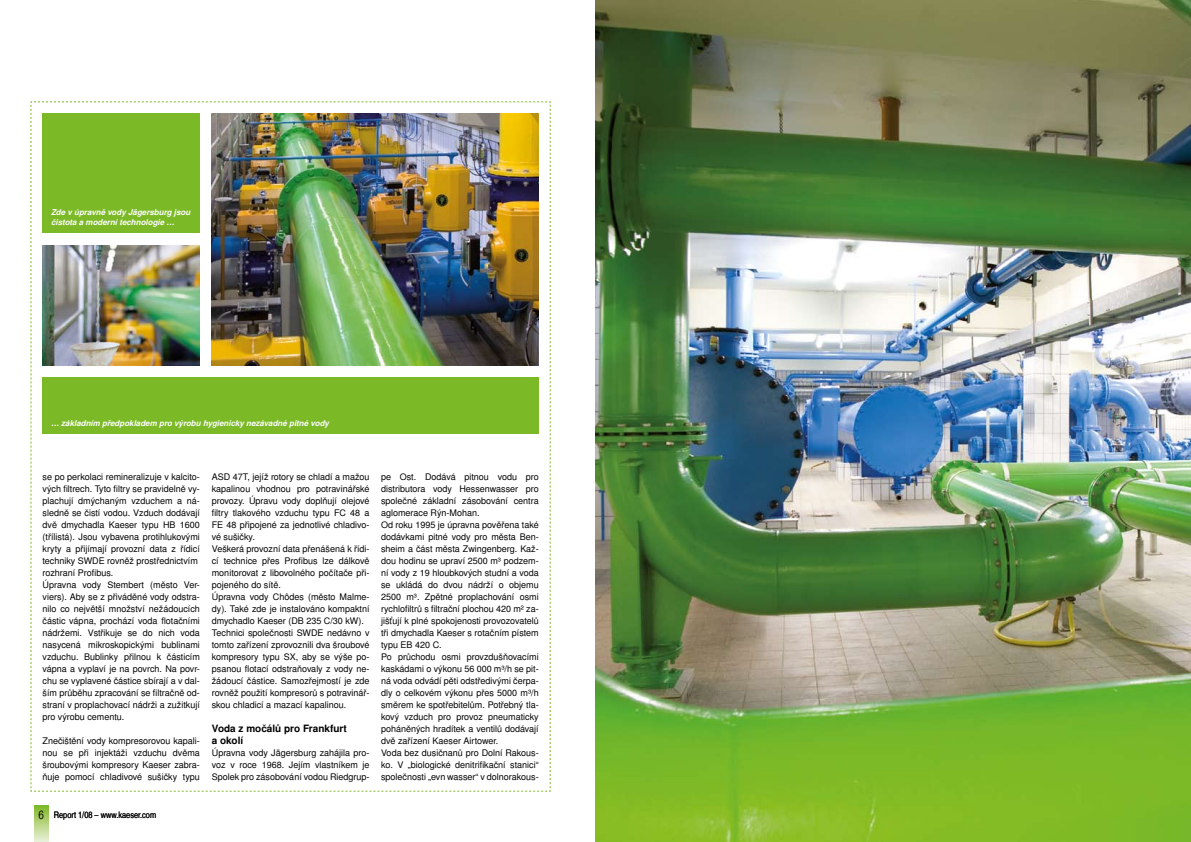
<style>
.page{position:relative;width:1191px;height:842px;background:#fff}
.page>*{position:absolute;margin:0;border:0;box-sizing:border-box;transform-origin:0 0}
.t1{font:700 10px/12px "Nimbus San L";color:#000}
.t2{font:9px/12px "Nimbus San L";color:#000}
.t3{font:9px "Nimbus San L Reg Con";color:#000}
.t4{font:italic 700 8px/9.5px "Nimbus San L";color:#fff}
.s1{font-size:12px}
</style>
<div class="page">
<svg style="left:30px;top:101px;width:521px;height:691px"></svg>
<img style="left:212px;top:113px;width:327px;height:253px">
<svg style="left:34px;top:806px;width:14px;height:36px"></svg>
<img style="left:595px;top:0;width:596px;height:842px">
<img style="left:43px;top:245px;width:157px;height:121px">
<div style="left:43px;top:378px;width:496px;height:56px;background:#7cb927"></div>
<div style="left:43px;top:113px;width:157px;height:120px;background:#7cb927"></div>
<p class="t4" style="left:51px;top:208px;width:141px">Zde v úpravně vody Jägersburg jsou čistota a moderní technologie …</p>
<p class="t4" style="left:51px;top:418px;width:279px">… základním předpokladem pro výrobu hygienicky nezávadné pitné vody</p>
<p class="t2" style="left:43px;top:471px;width:159px">se po perkolaci remineralizuje v kalcito&shy;vých filtrech. Tyto filtry se pravidelně vy&shy;plachují dmýchaným vzduchem a ná&shy;sledně se čistí vodou. Vzduch dodávají dvě dmychadla Kaeser typu HB 1600 (třílistá). Jsou vybavena protihlukovými kryty a přijímají provozní data z řídicí techniky SWDE rovněž prostřednictvím rozhraní Profibus.<br>Úpravna vody Stembert (město Ver&shy;viers). Aby se z přiváděné vody odstra&shy;nilo co největší množství nežádoucích částic vápna, prochází voda flotačními nádržemi. Vstřikuje se do nich voda nasycená mikroskopickými bublinami vzduchu. Bublinky přilnou k částicím vápna a vyplaví je na povrch. Na povr&shy;chu se vyplavené částice sbírají a v dal&shy;ším průběhu zpracování se filtračně od&shy;straní v proplachovací nádrži a zužitkují pro výrobu cementu.</p>
<p class="t2" style="left:43px;top:735px;width:159px;text-align:justify">Znečištění vody kompresorovou kapali&shy;nou se při injektáži vzduchu dvěma šroubovými kompresory Kaeser zabra&shy;ňuje pomocí chladivové sušičky typu</p>
<p class="t3" style="left:38px;top:809px;width:119px"><span class="s1">6</span> Report 1/08 – www.kaeser.com</p>
<p class="t2" style="left:212px;top:471px;width:159px">ASD 47T, jejíž rotory se chladí a mažou kapalinou vhodnou pro potravinářské provozy. Úpravu vody doplňují olejové filtry tlakového vzduchu typu FC 48 a FE 48 připojené za jednotlivé chladivo&shy;vé sušičky.<br>Veškerá provozní data přenášená k řídi&shy;cí technice přes Profibus lze dálkově monitorovat z libovolného počítače při&shy;pojeného do sítě.<br>Úpravna vody Chôdes (město Malme&shy;dy). Také zde je instalováno kompaktní dmychadlo Kaeser (DB 235 C/30 kW).<br>Technici společnosti SWDE nedávno v tomto zařízení zprovoznili dva šroubové kompresory typu SX, aby se výše po&shy;psanou flotací odstraňovaly z vody ne&shy;žádoucí částice. Samozřejmostí je zde rovněž použití kompresorů s potravinář&shy;skou chladicí a mazací kapalinou.</p>
<p class="t1" style="left:212px;top:723px;width:137px">Voda z močálů pro Frankfurt a okolí</p>
<p class="t2" style="left:212px;top:747px;width:159px;text-align:justify">Úpravna vody Jägersburg zahájila pro&shy;voz v roce 1968. Jejím vlastníkem je Spolek pro zásobování vodou Riedgrup-</p>
<p class="t2" style="left:381px;top:471px;width:159px">pe Ost. Dodává pitnou vodu pro distributora vody Hessenwasser pro společné základní zásobování centra aglomerace Rýn-Mohan.<br>Od roku 1995 je úpravna pověřena také dodávkami pitné vody pro města Ben&shy;sheim a část města Zwingenberg. Kaž&shy;dou hodinu se upraví 2500 m³ podzem&shy;ní vody z 19 hloubkových studní a voda se ukládá do dvou nádrží o objemu 2500 m³. Zpětné proplachování osmi rychlofiltrů s filtrační plochou 420 m² za&shy;jišťují k plné spokojenosti provozovatelů tři dmychadla Kaeser s rotačním pístem typu EB 420 C.<br>Po průchodu osmi provzdušňovacími kaskádami o výkonu 56 000 m³/h se pit&shy;ná voda odvádí pěti odstředivými čerpa&shy;dly o celkovém výkonu přes 5000 m³/h směrem ke spotřebitelům. Potřebný tla&shy;kový vzduch pro provoz pneumaticky poháněných hradítek a ventilů dodávají dvě zařízení Kaeser Airtower.<br>Voda bez dusičnanů pro Dolní Rakous&shy;ko. V „biologické denitrifikační stanici“ společnosti „evn wasser“ v dolnorakous-</p>
</div>
